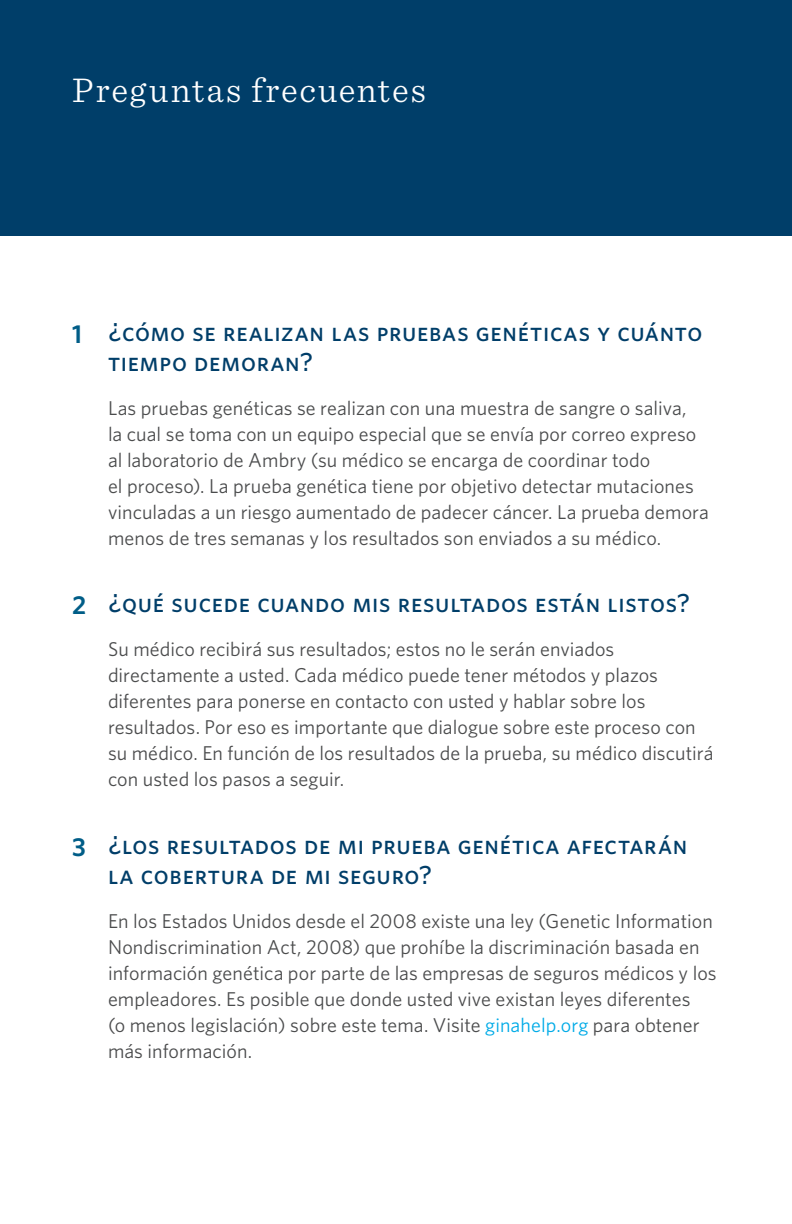
<style>
.page{position:relative;width:792px;height:1224px;background:#fff}
.page>*{position:absolute;margin:0;border:0;box-sizing:border-box;transform-origin:0 0}
.Titles_Sentinel{font:300 36px "Sentinel";letter-spacing:.05em;color:#fff}
.whitney_sub_head{font:26px/30px "Whitney Medium SC";letter-spacing:.025em;color:#003e69}
.Section_text{font:20px/26px "Whitney";letter-spacing:.005em;color:#4b4c4d}
.s1{font-family:"Whitney";font-weight:600;color:#005d87}
.s2{color:#00abe7}
</style>
<div class="page">
<div style="left:0;top:0;width:792px;height:235px;background:#003e69"></div>
<p class="Titles_Sentinel" style="left:72px;top:63px;width:355px">Preguntas frecuentes</p>
<p class="whitney_sub_head" style="left:108px;top:317px;width:596px;text-indent:-36px"><span class="s1">1</span> ¿cómo se realizan las pruebas genéticas y cuánto tiempo demoran?</p>
<p class="Section_text" style="left:108px;top:395px;width:603px">Las pruebas genéticas se realizan con una muestra de sangre o saliva,<br>la cual se toma con un equipo especial que se envía por correo expreso al laboratorio de Ambry (su médico se encarga de coordinar todo<br>el proceso). La prueba genética tiene por objetivo detectar mutaciones vinculadas a un riesgo aumentado de padecer cáncer. La prueba demora menos de tres semanas y los resultados son enviados a su médico.</p>
<p class="whitney_sub_head" style="left:72px;top:588px;width:620px"><span class="s1">2</span> ¿qué sucede cuando mis resultados están listos?</p>
<p class="Section_text" style="left:108px;top:636px;width:607px">Su médico recibirá sus resultados; estos no le serán enviados directamente a usted. Cada médico puede tener métodos y plazos diferentes para ponerse en contacto con usted y hablar sobre los resultados. Por eso es importante que dialogue sobre este proceso con su médico. En función de los resultados de la prueba, su médico discutirá con usted los pasos a seguir.</p>
<p class="whitney_sub_head" style="left:108px;top:829px;width:581px;text-indent:-36px"><span class="s1">3</span> ¿los resultados de mi prueba genética afectarán la cobertura de mi seguro?</p>
<p class="Section_text" style="left:108px;top:907px;width:610px">En los Estados Unidos desde el 2008 existe una ley (Genetic Information Nondiscrimination Act, 2008) que prohíbe la discriminación basada en información genética por parte de las empresas de seguros médicos y los empleadores. Es posible que donde usted vive existan leyes diferentes<br>(o menos legislación) sobre este tema. Visite <span class="s2">ginahelp.org</span> para obtener más información.</p>
</div>
